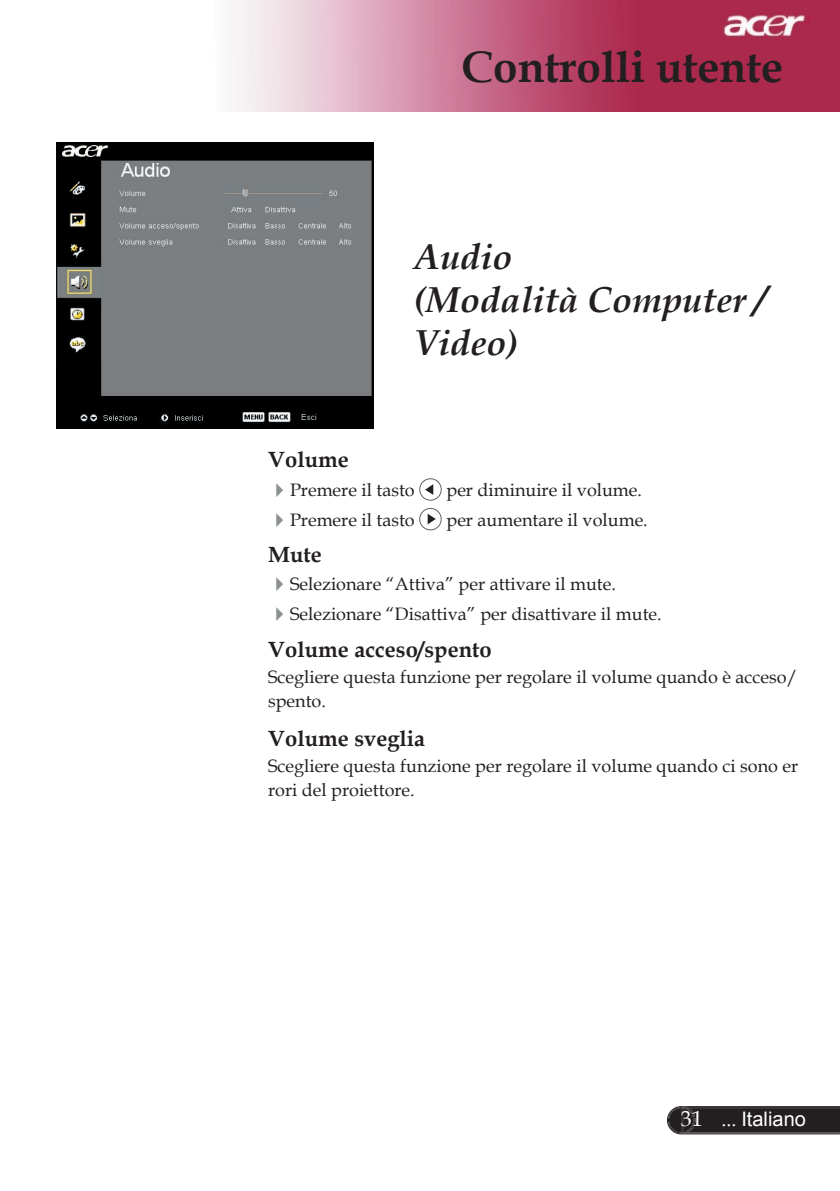
<style>
.page{position:relative;width:840px;height:1191px;background:#fff}
.page>*{position:absolute;margin:0;border:0;box-sizing:border-box;transform-origin:0 0}
.t1{font:700 44px "Book Antiqua";color:#231f20}
.t2{font:italic 700 36px/43.2px "Book Antiqua";color:#231f20}
.t3{font:700 22px "Book Antiqua";color:#231f20}
.t4{font:20px "Arial";color:#fff}
.t5{font:18px/24px "Book Antiqua";color:#231f20}
.s1{color:#8b9093}
.s2{font-family:"Book Antiqua";font-size:22px}
.s3{font-family:"Book Antiqua"}
</style>
<div class="page">
<svg style="left:667px;top:1106px;width:172px;height:28px;background:#2e2a2b"></svg>
<img style="left:230px;top:0;width:609px;height:112px">
<img style="left:57px;top:142px;width:316px;height:286px">
<svg style="left:419px;top:478px;width:22px;height:22px"></svg>
<svg style="left:419px;top:508px;width:22px;height:22px"></svg>
<h1 class="t1" style="left:461px;top:37px;width:323px">Controlli utente</h1>
<h2 class="t2" style="left:414px;top:235px;width:354px">Audio<br>(Modalità Computer /<br>Video)</h2>
<p class="t3" style="left:268px;top:444px;width:82px">Volume</p>
<p class="t5" style="left:268px;top:477px;width:148px"><span class="s1">✔</span>Premere il tasto</p>
<p class="t5" style="left:446px;top:477px;width:197px">per diminuire il volume.</p>
<p class="t5" style="left:268px;top:507px;width:148px"><span class="s1">✔</span>Premere il tasto</p>
<p class="t5" style="left:446px;top:507px;width:203px">per aumentare il volume.</p>
<p class="t3" style="left:268px;top:539px;width:55px">Mute</p>
<p class="t5" style="left:268px;top:571px;width:349px"><span class="s1">✔</span>Selezionare “Attiva” per attivare il mute.</p>
<p class="t5" style="left:268px;top:601px;width:395px"><span class="s1">✔</span>Selezionare “Disattiva” per disattivare il mute.</p>
<p class="t3" style="left:268px;top:634px;width:225px">Volume acceso/spento</p>
<p class="t5" style="left:268px;top:664px;width:530px">Scegliere questa funzione per regolare il volume quando è acceso/ spento.</p>
<p class="t3" style="left:268px;top:723px;width:159px">Volume sveglia</p>
<p class="t5" style="left:268px;top:753px;width:531px">Scegliere questa funzione per regolare il volume quando ci sono er rori del proiettore.</p>
<p class="t4" style="left:680px;top:1106px;width:126px"><span class="s2">31</span> <span class="s3">...</span> Italiano</p>
</div>
